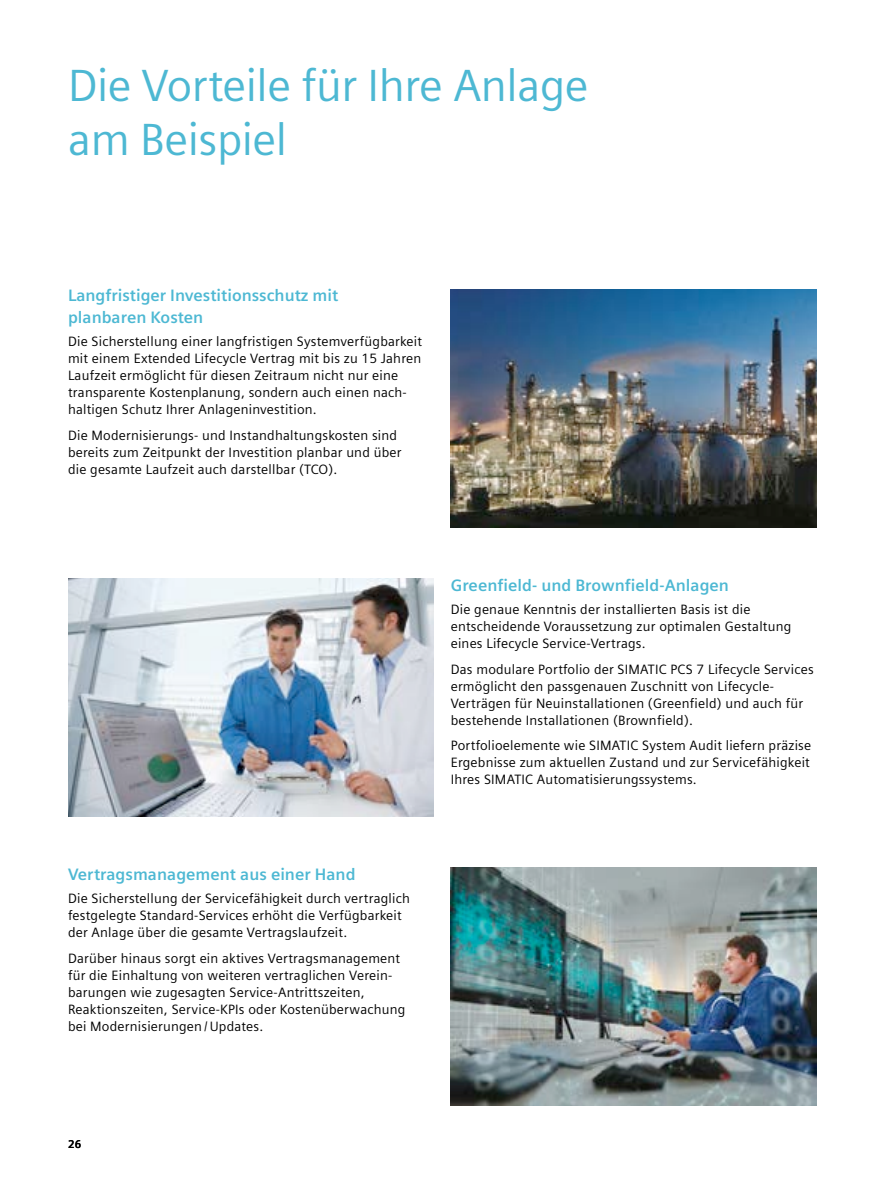
<style>
.page{position:relative;width:893px;height:1191px;background:#fff}
.page>*{position:absolute;margin:0;border:0;box-sizing:border-box;transform-origin:0 0}
.t1{font:45px/54px "Siemens Sans Global";letter-spacing:-.01em;color:#4db8d3}
.t2{font:700 16.5px/21.5px "Siemens Sans Global";color:#4db8d3}
.t3{font:13.5px/17px "Siemens Sans Global";letter-spacing:.015em;color:#000}
.t4{font:700 11.25px "Siemens Sans Global";color:#000}
</style>
<div class="page">
<img style="left:451px;top:867px;width:365px;height:239px">
<img style="left:451px;top:289px;width:365px;height:238px">
<img style="left:68px;top:578px;width:366px;height:238px">
<h1 class="t1" style="left:68px;top:60px;width:522px">Die Vorteile für Ihre Anlage am Beispiel</h1>
<p class="t2" style="left:68px;top:285px;width:272px">Langfristiger Investitionsschutz mit planbaren Kosten</p>
<p class="t3" style="left:68px;top:334px;width:356px">Die Sicherstellung einer langfristigen Systemverfügbarkeit mit einem Extended Lifecycle Vertrag mit bis zu 15 Jahren Laufzeit ermöglicht für diesen Zeitraum nicht nur eine transparente Kostenplanung, sondern auch einen nach&shy;haltigen Schutz Ihrer Anlageninvestition.</p>
<p class="t3" style="left:68px;top:427px;width:335px">Die Modernisierungs- und Instandhaltungskosten sind bereits zum Zeitpunkt der Investition planbar und über die gesamte Laufzeit auch darstellbar (TCO).</p>
<p class="t2" style="left:68px;top:863px;width:289px">Vertragsmanagement aus einer Hand</p>
<p class="t3" style="left:68px;top:890px;width:343px">Die Sicherstellung der Servicefähigkeit durch vertraglich festgelegte Standard-Services erhöht die Verfügbarkeit der Anlage über die gesamte Vertragslaufzeit.</p>
<p class="t3" style="left:68px;top:950px;width:339px">Darüber hinaus sorgt ein aktives Vertragsmanagement für die Einhaltung von weiteren vertraglichen Verein&shy;barungen wie zugesagten Service-Antrittszeiten, Reaktionszeiten, Service-KPIs oder Kostenüberwachung bei Modernisierungen /Updates.</p>
<p class="t2" style="left:451px;top:574px;width:280px">Greenfield- und Brownfield-Anlagen</p>
<p class="t3" style="left:451px;top:601px;width:342px">Die genaue Kenntnis der installierten Basis ist die entscheidende Voraussetzung zur optimalen Gestaltung eines Lifecycle Service-Vertrags.</p>
<p class="t3" style="left:451px;top:661px;width:364px">Das modulare Portfolio der SIMATIC PCS 7 Lifecycle Services ermöglicht den passgenauen Zuschnitt von Lifecycle-Verträgen für Neuinstallationen (Greenfield) und auch für bestehende Installationen (Brownfield).</p>
<p class="t3" style="left:451px;top:737px;width:362px;text-align:justify">Portfolioelemente wie SIMATIC System Audit liefern präzise Ergebnisse zum aktuellen Zustand und zur Servicefähigkeit Ihres SIMATIC Automatisierungssystems.</p>
<p class="t4" style="left:68px;top:1137px;width:15px">26</p>
</div>
